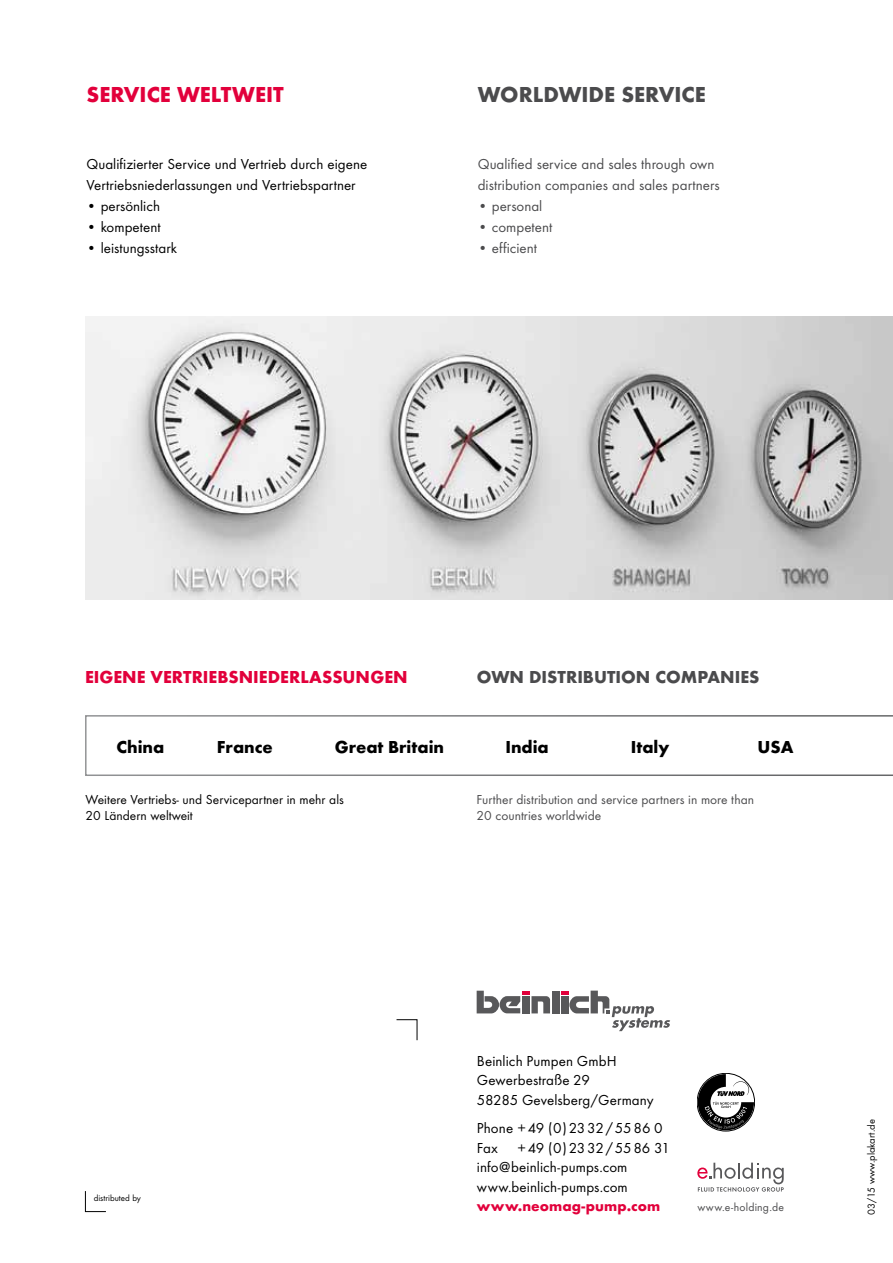
<style>
.page{position:relative;width:893px;height:1263px;background:#fff}
.page>*{position:absolute;margin:0;border:0;box-sizing:border-box;transform-origin:0 0}
.t1{font:800 22.5px "Function";color:#4b4b4d}
.t2{font:800 22.5px "Function";color:#e2003b}
.t3{font:800 18px "Function";color:#000}
.t4{font:800 18px "Function";color:#e2003b}
.t5{font:800 18px "Function";color:#4b4b4d}
.t6{font:15px/19.5px "Function";color:#000}
.t7{font:15px/21px "Function";color:#4b4b4d}
.t8{font:800 15px "Function";letter-spacing:.005em;color:#e2003b}
.t9{font:13.5px/16.5px "Function";color:#4b4b4d}
.t10{font:13.5px/16.5px "Function";color:#000}
.t11{font:11.7px "Function";letter-spacing:.015em;color:#4b4b4d}
.t12{font:10.5px "Function";color:#000}
.t13{font:9px "Function";color:#000}
</style>
<div class="page">
<svg style="left:85px;top:1191px;width:21px;height:21px"></svg>
<svg style="left:396px;top:1019px;width:22px;height:22px"></svg>
<img style="left:85px;top:317px;width:808px;height:283px">
<div style="left:552px;top:990px;width:7px;height:23px;background:#58585a"></div>
<svg style="left:477px;top:990px;width:73px;height:23px"></svg>
<svg style="left:561px;top:990px;width:109px;height:41px"></svg>
<svg style="left:85px;top:715px;width:808px;height:61px"></svg>
<svg style="left:698px;top:1074px;width:56px;height:56px"></svg>
<svg style="left:697px;top:1162px;width:87px;height:30px"></svg>
<h1 class="t2" style="left:87px;top:82px;width:195px">SERVIC E WELTWEIT</h1>
<p class="t6" style="left:87px;top:153px;width:282px;line-height:21px">Qualifizierter Service und Vertrieb durch eigene<br>Vertriebsniederlassungen und Vertriebspartner</p>
<p class="t6" style="left:87px;top:196px;width:75px">• persönlich</p>
<p class="t6" style="left:87px;top:217px;width:76px">• kompetent</p>
<p class="t6" style="left:87px;top:238px;width:92px">• leistungsstark</p>
<h1 class="t1" style="left:478px;top:82px;width:230px">WORLDWIDE SERVICE</h1>
<p class="t7" style="left:478px;top:153px;width:243px">Qualified service and sales through own distribution companies and sales partners</p>
<p class="t7" style="left:478px;top:195px;width:66px">• personal</p>
<p class="t7" style="left:478px;top:216px;width:76px">• competent</p>
<p class="t7" style="left:478px;top:237px;width:61px">• efficient</p>
<p class="t4" style="left:85px;top:666px;width:320px">EIGEN E VERTRIEBSN IEDERLASSUNGEN</p>
<p class="t5" style="left:477px;top:666px;width:284px">OWN DISTRIBUTION COMPAN IES</p>
<p class="t3" style="left:116px;top:736px;width:49px">CHINA</p>
<p class="t3" style="left:217px;top:736px;width:58px">FRANCE</p>
<p class="t3" style="left:335px;top:736px;width:111px">GREAT BRITAIN</p>
<p class="t3" style="left:505px;top:736px;width:45px">INDIA</p>
<p class="t3" style="left:631px;top:736px;width:40px">ITALY</p>
<p class="t3" style="left:758px;top:736px;width:13px">USA</p>
<p class="t10" style="left:86px;top:791px;width:260px">Weitere Vertriebs- und Servicepartner in mehr als<br>20 Ländern weltweit</p>
<p class="t9" style="left:476px;top:791px;width:279px">Further distribution and service partners in more than<br>20 countries worldwide</p>
<p class="t13" style="left:94px;top:1193px;width:49px">distributed by</p>
<p class="t6" style="left:477px;top:1051px;width:178px">Beinlich Pumpen GmbH<br>Gewerbestraße 29<br>58285 Gevelsberg/Germany</p>
<p class="t6" style="left:477px;top:1118px;width:187px">Phone +49 (0)2332/5586 0<br>Fax</p>
<p class="t6" style="left:477px;top:1138px;width:195px;text-indent:41px">+49 (0)2332/5586 31 info@beinlich-pumps.com www.beinlich-pumps.com</p>
<p class="t8" style="left:477px;top:1197px;width:185px">WWW.NEOMAG-PUMP.COM</p>
<p class="t11" style="left:697px;top:1200px;width:88px">www.e-holding.de</p>
<p class="t12" style="left:865px;top:1215px;width:97px;rotate:-90deg">03/15 www.plakart.de</p>
</div>
